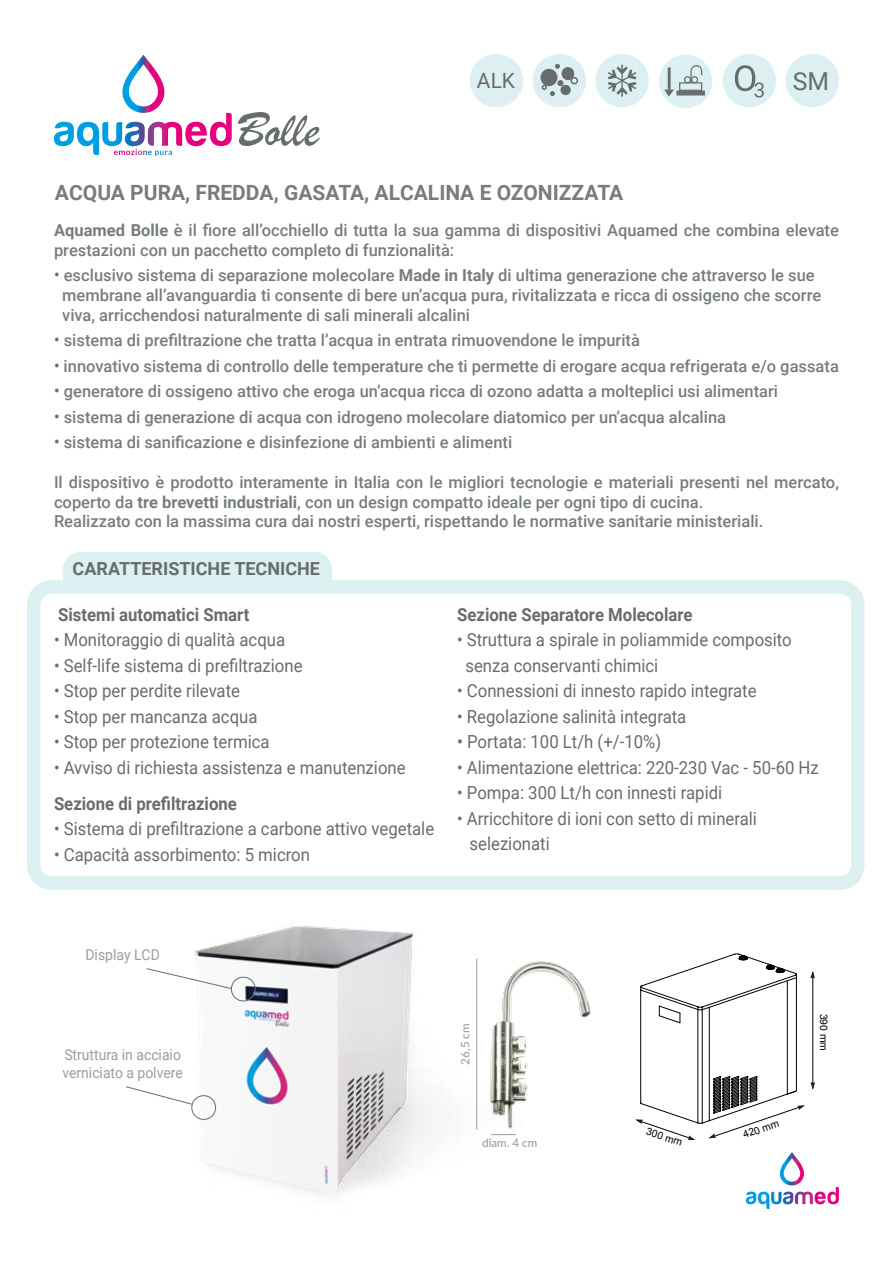
<style>
.page{position:relative;width:893px;height:1263px;background:#fff}
.page>*{position:absolute;margin:0;border:0;box-sizing:border-box;transform-origin:0 0}
.t1{font:51px "Brush Script";color:#676c6e}
.t2{font:24.75px "Roboto";color:#676c6e}
.t3{font:700 21px "Roboto";color:#777d7f}
.t4{font:21px "Roboto";color:#676c6e}
.t5{font:18px/25.5px "Roboto";color:#676c6e;scale:.93 1}
.t6{font:700 18px "Roboto";color:#676c6e;scale:.93 1}
.t7{font:700 18px "Roboto";color:#676c6e}
.t8{font:500 16.5px/19.8px "Roboto";color:#777d7f}
.t9{font:15px/18px "Roboto";color:#9d9d9c;scale:.93 1}
.t10{font:500 11.55px "Lato";color:#9d9d9c}
.t11{font:10.35px "Arial";color:#000}
.s1{font-weight:700}
.s2{font-weight:400;font-size:18px;color:#676c6e}
.s3{font-weight:500}
</style>
<div class="page">
<svg style="left:746px;top:1152px;width:93px;height:57px"></svg>
<div style="left:786px;top:54px;width:53px;height:53px;background:#dceff1;border-radius:50%"></div>
<div style="left:595px;top:54px;width:54px;height:53px;background:#dceff1;border-radius:50%"></div>
<div style="left:533px;top:54px;width:53px;height:53px;background:#dceff1;border-radius:50%"></div>
<div style="left:659px;top:55px;width:53px;height:53px;background:#dceff1;border-radius:50%"></div>
<div style="left:676px;top:91px;width:29px;height:2px;border:1px solid #676c6e"></div>
<div style="left:676px;top:93px;width:29px;height:2px;border:1px solid #676c6e"></div>
<div style="left:679px;top:82px;width:23px;height:9px;border:1px solid #676c6e"></div>
<svg style="left:690px;top:65px;width:13px;height:19px"></svg>
<div style="left:684px;top:76px;width:7px;height:7px;border:1px solid #676c6e;border-radius:50%"></div>
<div style="left:691px;top:76px;width:7px;height:7px;border:1px solid #676c6e;border-radius:50%"></div>
<hr style="left:668px;top:68px;width:3px;height:22px;background:#676c6e">
<svg style="left:664px;top:90px;width:10px;height:7px"></svg>
<svg style="left:608px;top:65px;width:29px;height:32px"></svg>
<div style="left:570px;top:77px;width:8px;height:7px;border:2px solid #676c6e;border-radius:50%"></div>
<svg style="left:555px;top:64px;width:5px;height:5px"></svg>
<svg style="left:542px;top:80px;width:21px;height:16px"></svg>
<div style="left:560px;top:85px;width:11px;height:10px;background:#676c6e;border-radius:50%"></div>
<div style="left:540px;top:69px;width:17px;height:17px;background:#676c6e;border-radius:50%"></div>
<div style="left:562px;top:67px;width:12px;height:13px;background:#676c6e;border-radius:50%"></div>
<div style="left:63px;top:552px;width:269px;height:81px;background:#dceff1;border-radius:18px"></div>
<div style="left:34px;top:587px;width:824px;height:296px;background:#fff;border-radius:18px"></div>
<div style="left:27px;top:580px;width:838px;height:310px;border:14px solid #dceff1;border-radius:18px"></div>
<div style="left:723px;top:54px;width:53px;height:53px;background:#dceff1;border-radius:50%"></div>
<svg style="left:735px;top:65px;width:29px;height:33px"></svg>
<img style="left:195px;top:925px;width:283px;height:271px">
<svg style="left:146px;top:968px;width:110px;height:34px"></svg>
<svg style="left:126px;top:1086px;width:90px;height:34px"></svg>
<svg style="left:635px;top:953px;width:180px;height:187px"></svg>
<img style="left:490px;top:961px;width:101px;height:175px">
<hr style="left:476px;top:958px;width:1px;height:171px;background:#9d9d9c">
<svg style="left:491px;top:1134px;width:25px;height:1px"></svg>
<svg style="left:54px;top:55px;width:178px;height:101px"></svg>
<div style="left:470px;top:54px;width:53px;height:53px;background:#dceff1;border-radius:50%"></div>
<h1 class="t1" style="left:237px;top:98px;width:84px">Bolle</h1>
<p class="t4" style="left:477px;top:66px;width:40px">ALK</p>
<p class="t3" style="left:55px;top:178px;width:570px">ACQUA PURA, FREDDA, GASATA, ALCALINA E OZONIZZATA</p>
<h2 class="t2" style="left:793px;top:64px;width:38px">SM</h2>
<p class="t8" style="left:54px;top:219px;width:786px"><span class="s1">Aquamed Bolle</span> è il fiore all’occhiello di tutta la sua gamma di dispositivi Aquamed che combina elevate prestazioni con un pacchetto completo di funzionalità:</p>
<p class="t8" style="left:62px;top:265px;width:761px;text-indent:-8px"><span class="s2">•</span> esclusivo sistema di separazione molecolare <span class="s1">Made in Italy</span> di ultima generazione che attraverso le sue membrane all’avanguardia ti consente di bere un’acqua pura, rivitalizzata e ricca di ossigeno che scorre viva, arricchendosi naturalmente di sali minerali alcalini</p>
<p class="t8" style="left:54px;top:330px;width:587px"><span class="s2">•</span> sistema di prefiltrazione che tratta l’acqua in entrata rimuovendone le impurità</p>
<p class="t8" style="left:54px;top:355px;width:786px"><span class="s2">•</span> innovativo sistema di controllo delle temperature che ti permette di erogare acqua refrigerata e/o gassata</p>
<p class="t8" style="left:54px;top:381px;width:726px"><span class="s2">•</span> generatore di ossigeno attivo che eroga un’acqua ricca di ozono adatta a molteplici usi alimentari</p>
<p class="t8" style="left:54px;top:406px;width:674px"><span class="s2">•</span> sistema di generazione di acqua con idrogeno molecolare diatomico per un’acqua alcalina</p>
<p class="t8" style="left:54px;top:432px;width:460px"><span class="s2">•</span> sistema di sanificazione e disinfezione di ambienti e alimenti</p>
<p class="t8" style="left:54px;top:471px;width:786px">Il dispositivo è prodotto interamente in Italia con le migliori tecnologie e materiali presenti nel mercato, coperto da <span class="s1">tre brevetti industriali</span>, con un design compatto ideale per ogni tipo di cucina.<br>Realizzato con la massima cura dai nostri esperti, rispettando le normative sanitarie ministeriali.</p>
<p class="t7" style="left:73px;top:556px;width:249px">CARATTERISTICHE TECNICHE</p>
<p class="t6" style="left:58px;top:602px;width:207px">Sistemi automatici Smart</p>
<p class="t5" style="left:54px;top:626px;width:250px">• Monitoraggio di qualità acqua</p>
<p class="t5" style="left:54px;top:652px;width:269px">• Self-life sistema di prefiltrazione</p>
<p class="t5" style="left:54px;top:677px;width:202px">• Stop per perdite rilevate</p>
<p class="t5" style="left:54px;top:703px;width:220px">• Stop per mancanza acqua</p>
<p class="t5" style="left:54px;top:728px;width:233px">• Stop per protezione termica</p>
<p class="t5" style="left:54px;top:754px;width:380px">• Avviso di richiesta assistenza e manutenzione</p>
<p class="t6" style="left:54px;top:791px;width:198px">Sezione di prefiltrazione</p>
<p class="t5" style="left:54px;top:815px;width:410px">• Sistema di prefiltrazione a carbone attivo vegetale</p>
<p class="t5" style="left:54px;top:841px;width:277px">• Capacità assorbimento: 5 micron</p>
<p class="t6" style="left:457px;top:602px;width:255px">Sezione Separatore Molecolare</p>
<p class="t5" style="left:465px;top:626px;width:352px;text-indent:-8px">• Struttura a spirale in poliammide composito senza conservanti chimici</p>
<p class="t5" style="left:457px;top:677px;width:324px">• Connessioni di innesto rapido integrate</p>
<p class="t5" style="left:457px;top:703px;width:248px">• Regolazione salinità integrata</p>
<p class="t5" style="left:457px;top:728px;width:221px"><span class="s3">•</span> Portata: 100 Lt/h (+/-10%)</p>
<p class="t5" style="left:457px;top:754px;width:390px">• Alimentazione elettrica: 220-230 Vac - 50-60 Hz</p>
<p class="t5" style="left:457px;top:779px;width:287px">• Pompa: 300 Lt/h con innesti rapidi</p>
<p class="t5" style="left:470px;top:805px;width:311px;text-indent:-12px">• Arricchitore di ioni con setto di minerali selezionati</p>
<p class="t9" style="left:85px;top:945px;width:81px">Display LCD</p>
<p class="t9" style="left:62px;top:1045px;width:131px">Struttura in acciaio verniciato a polvere</p>
<p class="t10" style="left:457px;top:1064px;width:42px;rotate:-90deg">26,5 cm</p>
<p class="t10" style="left:482px;top:1135px;width:57px">diam. 4 cm</p>
<p class="t11" style="left:649px;top:1124px;width:39px;rotate:19deg">300 mm</p>
<p class="t11" style="left:741px;top:1128px;width:39px;rotate:-19deg">420 mm</p>
<p class="t11" style="left:830px;top:1013px;width:39px;rotate:90deg">390 mm</p>
</div>
